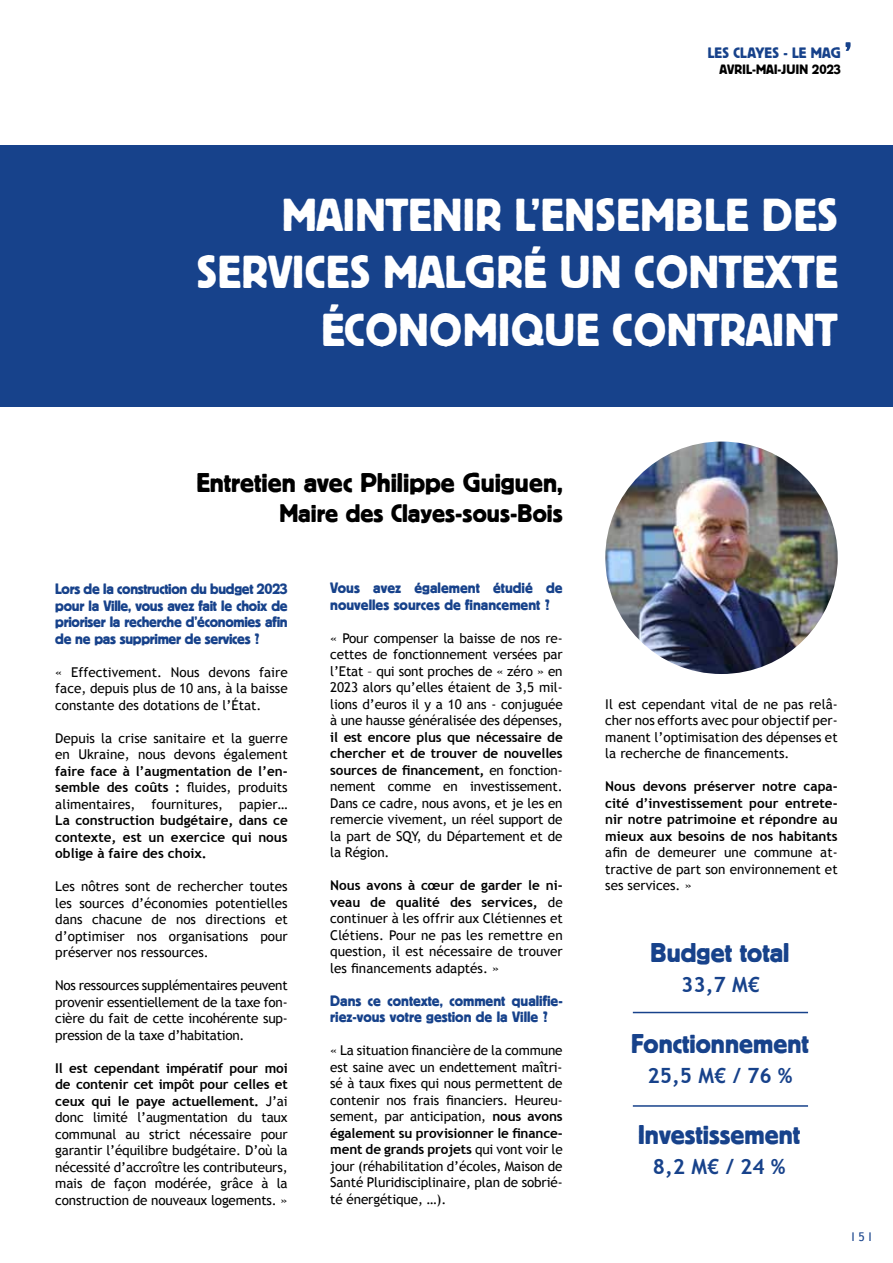
<style>
.page{position:relative;width:893px;height:1263px;background:#fff}
.page>*{position:absolute;margin:0;border:0;box-sizing:border-box;transform-origin:0 0}
.t1{font:46.05px/57.4px "Block BE";letter-spacing:.02em;color:#fff;text-align:right}
.t2{font:27px "Block BE";color:#17428b}
.t3{font:27px "Block BE";color:#000}
.t4{font:25.35px "Block BE";color:#000}
.t5{font:700 21px "Trebuchet MS";color:#17428b}
.t6{font:15px/16.5px "Block BE";color:#17428b}
.t7{font:13.5px/16.5px "Trebuchet MS";color:#000;text-align:justify}
.t8{font:700 13.5px/16.5px "Trebuchet MS";color:#000;text-align:justify}
.t9{font:13.5px "Block BE";letter-spacing:.01em;color:#000}
.t10{font:12px "Trebuchet MS";color:#17428b}
.s1{font-weight:700}
</style>
<div class="page">
<svg style="left:845px;top:42px;width:6px;height:9px"></svg>
<div style="left:0;top:146px;width:893px;height:261px;background:#17428b"></div>
<hr style="left:633px;top:1012px;width:175px;height:1px;background:#17428b">
<hr style="left:633px;top:1105px;width:175px;height:2px;background:#17428b">
<img style="left:605px;top:441px;width:233px;height:233px;border-radius:116px">
<p class="t6" style="left:708px;top:44px;width:135px">LES CLAYES - LE MAG</p>
<p class="t9" style="left:720px;top:62px;width:123px">AVRIL-MAI-JUIN 2023</p>
<h1 class="t1" style="left:197px;top:185px;width:642px">MAINTENIR L’ENSEMBLE DES<br>SERVICES MALGRÉ UN CONTEXTE<br>ÉCONOMIQUE CONTRAINT</h1>
<h2 class="t3" style="left:196px;top:467px;width:368px">Entretien avec Philippe Guiguen,</h2>
<h3 class="t4" style="left:279px;top:499px;width:285px">Maire des Clayes-sous-Bois</h3>
<p class="t6" style="left:55px;top:580px;width:234px;text-align:justify">Lors de la construction du budget 2023 pour la Ville, vous avez fait le choix de prioriser la recherche d’économies afin de ne pas supprimer de services ?</p>
<p class="t7" style="left:55px;top:664px;width:234px">« Effectivement. Nous devons faire face, depuis plus de 10 ans, à la baisse constante des dotations de l’État.</p>
<p class="t7" style="left:55px;top:730px;width:234px">Depuis la crise sanitaire et la guerre en Ukraine, nous devons également</p>
<p class="t7" style="left:55px;top:763px;width:234px"><span class="s1">faire face à l’augmentation de l’en&shy;semble des coûts :</span> fluides, produits alimentaires, fournitures, papier…</p>
<p class="t8" style="left:55px;top:812px;width:234px">La construction budgétaire, dans ce contexte, est un exercice qui nous oblige à faire des choix.</p>
<p class="t7" style="left:55px;top:878px;width:234px">Les nôtres sont de rechercher toutes les sources d’économies potentielles dans chacune de nos directions et d’optimiser nos organisations pour préserver nos ressources.</p>
<p class="t7" style="left:55px;top:977px;width:234px">Nos ressources supplémentaires peuvent provenir essentiellement de la taxe fon&shy;cière du fait de cette incohérente sup&shy;pression de la taxe d’habitation.</p>
<p class="t7" style="left:55px;top:1060px;width:234px"><span class="s1">Il est cependant impératif pour moi de contenir cet impôt pour celles et ceux qui le paye actuellement.</span> J’ai donc limité l’augmentation du taux communal au strict nécessaire pour garantir l’équilibre budgétaire. D’où la nécessité d’accroître les contributeurs, mais de façon modérée, grâce à la construction de nouveaux logements. »</p>
<p class="t6" style="left:330px;top:579px;width:234px">Vous avez également étudié de nouvelles sources de financement ?</p>
<p class="t7" style="left:330px;top:630px;width:234px">« Pour compenser la baisse de nos re&shy;cettes de fonctionnement versées par l’Etat – qui sont proches de « zéro » en 2023 alors qu’elles étaient de 3,5 mil&shy;lions d’euros il y a 10 ans - conjuguée à une hausse généralisée des dépenses,</p>
<p class="t7" style="left:330px;top:729px;width:234px"><span class="s1">il est encore plus que nécessaire de chercher et de trouver de nouvelles sources de financement,</span> en fonction&shy;nement comme en investissement.<br>Dans ce cadre, nous avons, et je les en remercie vivement, un réel support de la part de SQY, du Département et de la Région.</p>
<p class="t7" style="left:330px;top:877px;width:234px"><span class="s1">Nous avons à cœur de garder le ni&shy;veau de qualité des services,</span> de continuer à les offrir aux Clétiennes et Clétiens. Pour ne pas les remettre en question, il est nécessaire de trouver les financements adaptés. »</p>
<p class="t6" style="left:330px;top:992px;width:234px">Dans ce contexte, comment qualifie&shy;riez-vous votre gestion de la Ville ?</p>
<p class="t7" style="left:330px;top:1042px;width:234px">« La situation financière de la commune est saine avec un endettement maîtri&shy;sé à taux fixes qui nous permettent de contenir nos frais financiers. Heureu&shy;sement, par anticipation, <span class="s1">nous avons également su provisionner le finance&shy;ment de grands projets</span> qui vont voir le jour (réhabilitation d’écoles, Maison de Santé Pluridisciplinaire, plan de sobrié&shy;té énergétique, …).</p>
<p class="t7" style="left:605px;top:696px;width:234px">Il est cependant vital de ne pas relâ&shy;cher nos efforts avec pour objectif per&shy;manent l’optimisation des dépenses et la recherche de financements.</p>
<p class="t8" style="left:605px;top:778px;width:234px">Nous devons préserver notre capa&shy;cité d’investissement pour entrete&shy;nir notre patrimoine et répondre au mieux aux besoins de nos habitants</p>
<p class="t7" style="left:605px;top:844px;width:234px">afin de demeurer une commune at&shy;tractive de part son environnement et ses services. »</p>
<h2 class="t2" style="left:650px;top:937px;width:140px">Budget total</h2>
<h3 class="t5" style="left:681px;top:971px;width:80px">33,7 M€</h3>
<h2 class="t2" style="left:631px;top:1028px;width:179px">Fonctionnement</h2>
<h3 class="t5" style="left:647px;top:1062px;width:147px">25,5 M€ / 76 %</h3>
<h2 class="t2" style="left:638px;top:1119px;width:164px">Investissement</h2>
<h3 class="t5" style="left:653px;top:1153px;width:134px">8,2 M€ / 24 %</h3>
<p class="t10" style="left:852px;top:1230px;width:22px">I 5 I</p>
</div>
